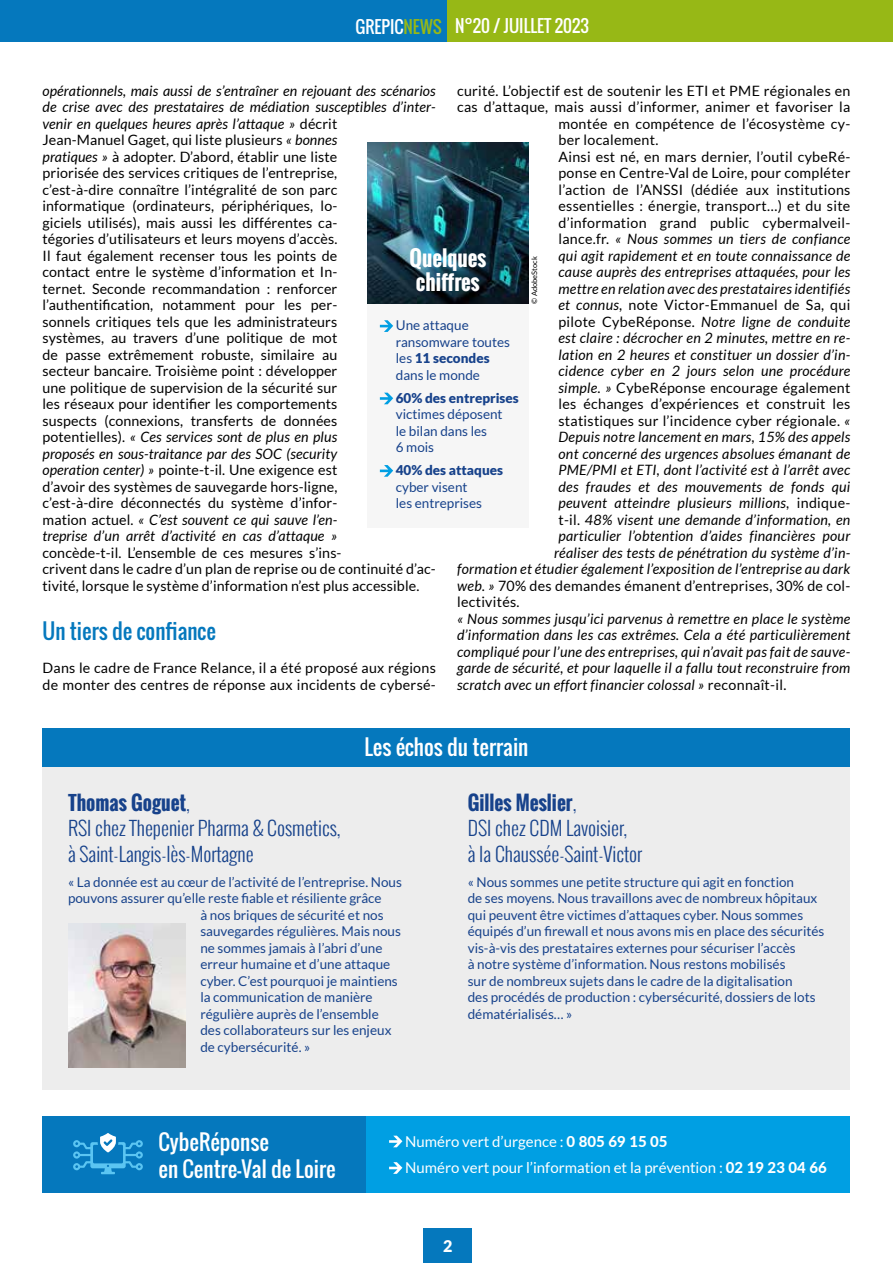
<style>
.page{position:relative;width:893px;height:1263px;background:#fff}
.page>*{position:absolute;margin:0;border:0;box-sizing:border-box;transform-origin:0 0}
.t1{font:21px/27px "Oswald";color:#fff}
.t2{font:21px "Oswald";color:#0578bd}
.t3{font:700 21px/24px "Oswald";color:#fff;text-align:center}
.t4{font:300 19.5px/25.5px "Oswald";color:#17428b}
.t5{font:16.8px "Oswald";color:#fff}
.t6{font:900 16.05px "Lato";color:#fff}
.t7{font:15px/26.5px "Lato";color:#fff}
.t8{font:14.25px/16.5px "Lato";letter-spacing:.01em;color:#000}
.t9{font:italic 14.25px/16.5px "Lato";letter-spacing:.02em;color:#000;text-align:justify}
.t10{font:13.5px/16.5px "Lato";color:#17428b}
.t11{font:900 13.5px "Lato";color:#17428b}
.t12{font:7.5px "Lato";color:#000}
.s1{color:#97b816}
.s2{font-style:normal}
.s3{font-style:italic}
.s4{font-weight:900}
.s5{font-weight:700}
.s6{font-weight:800}
</style>
<div class="page">
<div style="left:447px;top:0;width:446px;height:42px;background:#97b816"></div>
<div style="left:0;top:0;width:447px;height:42px;background:#0578bd"></div>
<div style="left:424px;top:1229px;width:48px;height:34px;background:#0578bd"></div>
<div style="left:43px;top:728px;width:807px;height:361px;background:#ededed"></div>
<div style="left:43px;top:728px;width:807px;height:38px;background:#0578bd"></div>
<div style="left:43px;top:1116px;width:807px;height:77px;background:#009fe3"></div>
<div style="left:43px;top:1116px;width:323px;height:77px;background:#0578bd"></div>
<svg style="left:73px;top:1133px;width:70px;height:41px"></svg>
<svg style="left:389px;top:1136px;width:13px;height:11px"></svg>
<svg style="left:389px;top:1162px;width:13px;height:12px"></svg>
<img style="left:367px;top:142px;width:162px;height:162px">
<div style="left:367px;top:304px;width:162px;height:224px;background:#f6f6f6"></div>
<svg style="left:380px;top:320px;width:13px;height:12px"></svg>
<svg style="left:380px;top:393px;width:13px;height:11px"></svg>
<svg style="left:380px;top:465px;width:13px;height:12px"></svg>
<img style="left:68px;top:924px;width:117px;height:144px">
<p class="t5" style="left:356px;top:13px;width:235px">GREPIC<span class="s1">NEWS</span> N°20 / JUILLET 2023</p>
<p class="t8" style="left:457px;top:82px;width:395px">curité. L’objectif est de soutenir les ETI et PME régionales en</p>
<p class="t8" style="left:457px;top:99px;width:395px">cas d’attaque, mais aussi d’informer, animer et favoriser la</p>
<p class="t8" style="left:558px;top:115px;width:293px">montée en compétence de l’écosystème cy-</p>
<p class="t8" style="left:558px;top:132px;width:101px">ber localement.</p>
<p class="t8" style="left:558px;top:148px;width:293px">Ainsi est né, en mars dernier, l’outil cybeRé-</p>
<p class="t8" style="left:558px;top:165px;width:293px">ponse en Centre-Val de Loire, pour compléter</p>
<p class="t8" style="left:558px;top:181px;width:293px">l’action de l’ANSSI (dédiée aux institutions</p>
<p class="t8" style="left:558px;top:198px;width:293px">essentielles : énergie, transport…) et du site</p>
<p class="t8" style="left:558px;top:214px;width:293px">d’information grand public cybermalveil-</p>
<p class="t9" style="left:558px;top:231px;width:293px"><span class="s2">lance.fr.</span> « Nous sommes un tiers de confiance</p>
<p class="t9" style="left:558px;top:248px;width:293px">qui agit rapidement et en toute connaissance de</p>
<p class="t9" style="left:558px;top:264px;width:293px">cause auprès des entreprises attaquées, pour les</p>
<p class="t9" style="left:558px;top:281px;width:293px">mettre en relation avec des prestataires identifiés</p>
<p class="t8" style="left:558px;top:297px;width:293px"><span class="s3">et connus,</span> note Victor-Emmanuel de Sa, qui</p>
<p class="t9" style="left:558px;top:314px;width:293px"><span class="s2">pilote CybeRéponse.</span> Notre ligne de conduite</p>
<p class="t9" style="left:558px;top:330px;width:293px">est claire : décrocher en 2 minutes, mettre en re-</p>
<p class="t9" style="left:558px;top:347px;width:293px">lation en 2 heures et constituer un dossier d’in-</p>
<p class="t9" style="left:558px;top:363px;width:293px">cidence cyber en 2 jours selon une procédure</p>
<p class="t8" style="left:558px;top:379px;width:293px"><span class="s3">simple. »</span> CybeRéponse encourage également</p>
<p class="t8" style="left:558px;top:396px;width:293px">les échanges d’expériences et construit les</p>
<p class="t8" style="left:558px;top:412px;width:293px">statistiques sur l’incidence cyber régionale. <span class="s3">«</span></p>
<p class="t9" style="left:558px;top:429px;width:293px">Depuis notre lancement en mars, 15% des appels</p>
<p class="t9" style="left:558px;top:446px;width:293px">ont concerné des urgences absolues émanant de</p>
<p class="t9" style="left:558px;top:462px;width:293px">PME/PMI et ETI, dont l’activité est à l’arrêt avec</p>
<p class="t9" style="left:558px;top:479px;width:293px">des fraudes et des mouvements de fonds qui</p>
<p class="t9" style="left:558px;top:495px;width:293px">peuvent atteindre plusieurs millions, <span class="s2">indique-</span></p>
<p class="t9" style="left:558px;top:512px;width:293px"><span class="s2">t-il.</span> 48% visent une demande d’information, en</p>
<p class="t9" style="left:558px;top:528px;width:293px">particulier l’obtention d’aides financières pour</p>
<p class="t9" style="left:554px;top:545px;width:298px">réaliser des tests de pénétration du système d’in-</p>
<p class="t9" style="left:457px;top:561px;width:395px">formation et étudier également l’exposition de l’entreprise au dark</p>
<p class="t8" style="left:457px;top:577px;width:395px"><span class="s3">web. »</span> 70% des demandes émanent d’entreprises, 30% de col-</p>
<p class="t8" style="left:457px;top:594px;width:64px">lectivités.</p>
<p class="t9" style="left:457px;top:611px;width:395px">« Nous sommes jusqu’ici parvenus à remettre en place le système d’information dans les cas extrêmes. Cela a été particulièrement compliqué pour l’une des entreprises, qui n’avait pas fait de sauve&shy;garde de sécurité, et pour laquelle il a fallu tout reconstruire from scratch avec un effort financier colossal » <span class="s2">reconnaît-il.</span></p>
<p class="t8" style="left:43px;top:82px;width:395px"><span class="s3">opérationnels, mais aussi de s’entraîner en rejouant des scénarios de crise avec des prestataires de médiation susceptibles d’inter&shy;venir en quelques heures après l’attaque »</span> décrit<br>Jean-Manuel Gaget, qui liste plusieurs <span class="s3">« bonnes<br>pratiques »</span> à adopter. D’abord, établir une liste<br>priorisée des services critiques de l’entreprise,<br>c’est-à-dire connaître l’intégralité de son parc<br>informatique (ordinateurs, périphériques, lo-<br>giciels utilisés), mais aussi les différentes ca-<br>tégories d’utilisateurs et leurs moyens d’accès.<br>Il faut également recenser tous les points de<br>contact entre le système d’information et In-<br>ternet. Seconde recommandation : renforcer l’authentification, notamment pour les per-<br>sonnels critiques tels que les administrateurs<br>systèmes, au travers d’une politique de mot<br>de passe extrêmement robuste, similaire au<br>secteur bancaire. Troisième point : développer<br>une politique de supervision de la sécurité sur<br>les réseaux pour identifier les comportements<br>suspects (connexions, transferts de données<br>potentielles). <span class="s3">« Ces services sont de plus en plus<br>proposés en sous-traitance par des SOC (security<br>operation center) »</span> pointe-t-il. Une exigence est<br>d’avoir des systèmes de sauvegarde hors-ligne,<br>c’est-à-dire déconnectés du système d’infor-<br>mation actuel. <span class="s3">« C’est souvent ce qui sauve l’en-<br>treprise d’un arrêt d’activité en cas d’attaque »</span></p>
<p class="t8" style="left:43px;top:544px;width:395px">concède-t-il. L’ensemble de ces mesures s’ins-<br>crivent dans le cadre d’un plan de reprise ou de continuité d’ac&shy;tivité, lorsque le système d’information n’est plus accessible.</p>
<h1 class="t2" style="left:43px;top:615px;width:175px">Un tiers de confiance</h1>
<p class="t8" style="left:43px;top:660px;width:395px">Dans le cadre de France Relance, il a été proposé aux régions de monter des centres de réponse aux incidents de cybersé-</p>
<h1 class="t3" style="left:409px;top:246px;width:78px">Quelques chiffres</h1>
<p class="t10" style="left:396px;top:317px;width:116px">Une attaque ransomware toutes les <span class="s4">11 secondes </span>dans le monde</p>
<p class="t11" style="left:396px;top:390px;width:124px">60% des entreprises</p>
<p class="t10" style="left:396px;top:406px;width:108px">victimes déposent le bilan dans les<br>6 mois</p>
<p class="t11" style="left:396px;top:462px;width:109px">40% des attaques</p>
<p class="t10" style="left:396px;top:478px;width:88px">cyber visent les entreprises</p>
<p class="t12" style="left:530px;top:304px;width:49px;rotate:-90deg">© AdobeStock</p>
<h1 class="t1" style="left:365px;top:733px;width:165px">Les échos du terrain</h1>
<h2 class="t4" style="left:68px;top:790px;width:274px"><span class="s5">Thomas Goguet</span>,<br>RSI chez Thepenier Pharma &amp; Cosmetics, à Saint-Langis-lès-Mortagne</h2>
<p class="t10" style="left:68px;top:874px;width:335px">« La donnée est au cœur de l’activité de l’entreprise. Nous</p>
<p class="t10" style="left:68px;top:890px;width:315px">pouvons assurer qu’elle reste fiable et résiliente grâce</p>
<p class="t10" style="left:200px;top:907px;width:185px">à nos briques de sécurité et nos</p>
<p class="t10" style="left:200px;top:923px;width:202px">sauvegardes régulières. Mais nous</p>
<p class="t10" style="left:200px;top:940px;width:184px">ne sommes jamais à l’abri d’une</p>
<p class="t10" style="left:200px;top:956px;width:191px">erreur humaine et d’une attaque</p>
<p class="t10" style="left:200px;top:972px;width:199px">cyber. C’est pourquoi je maintiens</p>
<p class="t10" style="left:200px;top:989px;width:174px">la communication de manière</p>
<p class="t10" style="left:200px;top:1005px;width:180px">régulière auprès de l’ensemble</p>
<p class="t10" style="left:200px;top:1022px;width:193px">des collaborateurs sur les enjeux</p>
<p class="t10" style="left:200px;top:1038px;width:111px">de cybersécurité. »</p>
<h2 class="t4" style="left:468px;top:790px;width:176px"><span class="s5">Gilles Meslier</span>,<br>DSI chez CDM Lavoisier,<br>à la Chaussée-Saint-Victor</h2>
<p class="t10" style="left:468px;top:874px;width:358px">« Nous sommes une petite structure qui agit en fonction<br>de ses moyens. Nous travaillons avec de nombreux hôpitaux qui peuvent être victimes d’attaques cyber. Nous sommes équipés d’un firewall et nous avons mis en place des sécurités vis-à-vis des prestataires externes pour sécuriser l’accès<br>à notre système d’information. Nous restons mobilisés<br>sur de nombreux sujets dans le cadre de la digitalisation<br>des procédés de production : cybersécurité, dossiers de lots dématérialisés… »</p>
<h1 class="t1" style="left:159px;top:1128px;width:179px">CybeRéponse<br>en Centre-Val de Loire</h1>
<p class="t7" style="left:405px;top:1128px;width:423px">Numéro vert d’urgence : <span class="s6">0 805 69 15 05<br></span>Numéro vert pour l’information et la prévention : <span class="s6">02 19 23 04 66</span></p>
<p class="t6" style="left:443px;top:1237px;width:11px">2</p>
</div>
